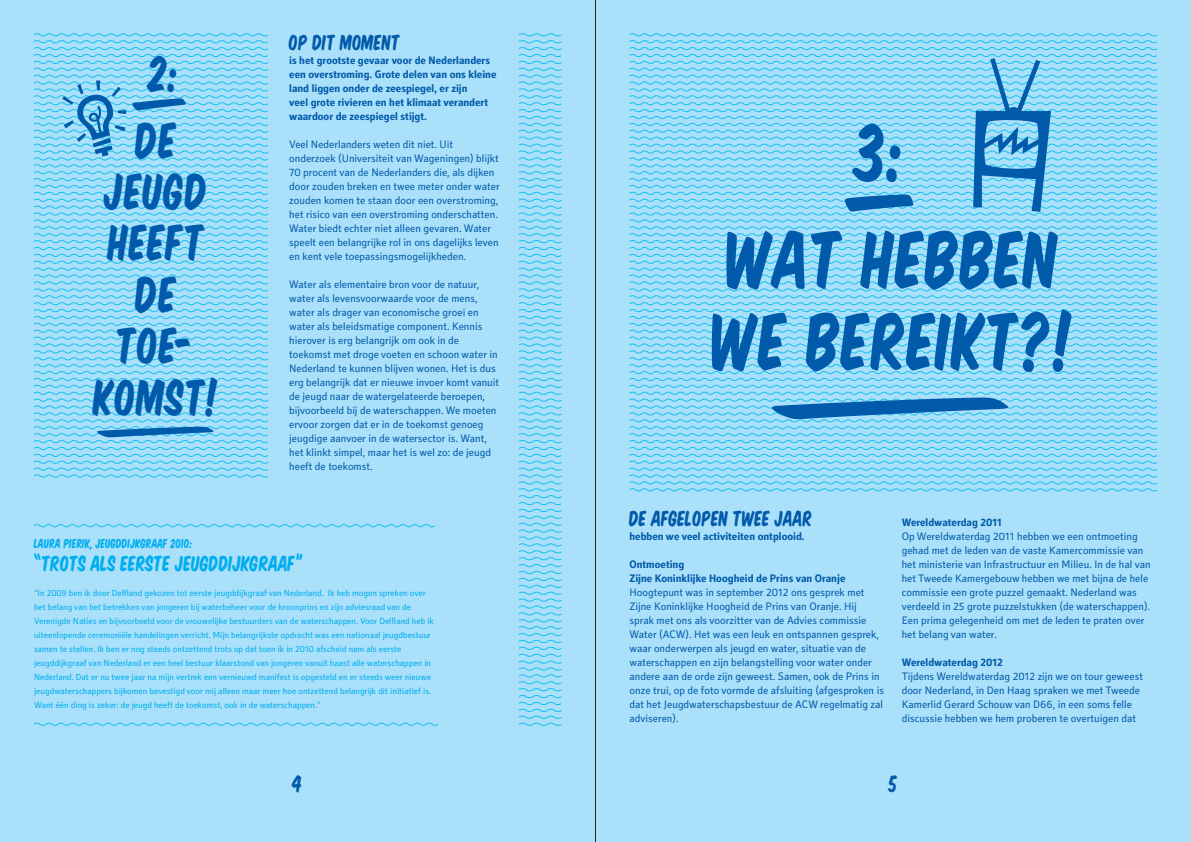
<style>
.page{position:relative;width:1191px;height:842px;background:#fff}
.page>*{position:absolute;margin:0;border:0;box-sizing:border-box;transform-origin:0 0}
.t1{font:73.9px/81.8px "Komika Title";letter-spacing:.01em;color:#015aaa}
.t2{font:46.4px/51.4px "Komika Title";letter-spacing:.01em;color:#015aaa;text-align:center}
.t3{font:22px "Komika Title";color:#015aaa}
.t4{font:20px "Komika Title";color:#015aaa}
.t5{font:20px "Komika Title";color:#00aeef}
.t6{font:12px "Komika Title";color:#00aeef}
.t7{font:11px/14px "Secca Std Demo";color:#015aaa}
.t8{font:700 11px/14px "Secca Std Demo";color:#015aaa}
.t9{font:9px/14px "Secca Std Demo";color:#00aeef}
</style>
<div class="page">
<div style="left:596px;top:0;width:595px;height:842px;background:#aae0f9"></div>
<div style="left:0;top:0;width:595px;height:842px;background:#aae0f9"></div>
<svg style="left:33px;top:524px;width:403px;height:4px"></svg>
<svg style="left:518px;top:33px;width:44px;height:693px"></svg>
<svg style="left:33px;top:33px;width:236px;height:445px"></svg>
<svg style="left:629px;top:33px;width:529px;height:459px"></svg>
<hr style="left:595px;top:0;width:1px;height:842px;background:#231f20">
<svg style="left:34px;top:722px;width:405px;height:4px"></svg>
<h2 class="t2" style="left:149px;top:45px;width:33px">2:</h2>
<h2 class="t2" style="left:94px;top:112px;width:126px">DE<br>JEUGD<br>HEEFT<br>DE<br>TOE-<br>KOMST!</h2>
<h3 class="t4" style="left:289px;top:27px;width:112px">OP DIT MOMENT</h3>
<p class="t8" style="left:289px;top:54px;width:209px">is het grootste gevaar voor de Nederlanders een overstroming. Grote delen van ons kleine land liggen onder de zeespiegel, er zijn<br>veel grote rivieren en het klimaat verandert waardoor de zeespiegel stijgt.</p>
<p class="t7" style="left:289px;top:138px;width:212px">Veel Nederlanders weten dit niet. Uit onderzoek (Universiteit van Wageningen) blijkt 70 procent van de Nederlanders die, als dijken door zouden breken en twee meter onder water zouden komen te staan door een overstroming, het risico van een overstroming onderschatten.<br>Water biedt echter niet alleen gevaren. Water speelt een belangrijke rol in ons dagelijks leven en kent vele toepassingsmogelijkheden.</p>
<p class="t7" style="left:289px;top:278px;width:211px">Water als elementaire bron voor de natuur, water als levensvoorwaarde voor de mens, water als drager van economische groei en water als beleidsmatige component. Kennis hierover is erg belangrijk om ook in de toekomst met droge voeten en schoon water in Nederland te kunnen blijven wonen. Het is dus erg belangrijk dat er nieuwe invoer komt vanuit de jeugd naar de watergelateerde beroepen, bijvoorbeeld bij de waterschappen. We moeten ervoor zorgen dat er in de toekomst genoeg jeugdige aanvoer in de watersector is. Want, het klinkt simpel, maar het is wel zo: de jeugd heeft de toekomst.</p>
<p class="t6" style="left:34px;top:534px;width:160px">LAURA PIERIK, JEUGDDIJKGRAAF 2010:</p>
<h3 class="t5" style="left:34px;top:548px;width:271px">“TROTS ALS EERSTE JEUGDDIJKGRAAF”</h3>
<p class="t9" style="left:34px;top:586px;width:401px">“In 2009 ben ik door Delfland gekozen tot eerste jeugddijkgraaf van Nederland. Ik heb mogen spreken over het belang van het betrekken van jongeren bij waterbeheer voor de kroonprins en zijn adviesraad van de Verenigde Naties en bijvoorbeeld voor de vrouwelijke bestuurders van de waterschappen. Voor Delfland heb ik uiteenlopende ceremoniële handelingen verricht. Mijn belangrijkste opdracht was een nationaal jeugdbestuur samen te stellen. Ik ben er nog steeds ontzettend trots op dat toen ik in 2010 afscheid nam als eerste jeugddijkgraaf van Nederland er een heel bestuur klaarstond van jongeren vanuit haast alle waterschappen in Nederland. Dat er nu twee jaar na mijn vertrek een vernieuwd manifest is opgesteld en er steeds weer nieuwe jeugdwaterschappers bijkomen bevestigd voor mij alleen maar meer hoe ontzettend belangrijk dit initiatief is.<br>Want één ding is zeker: de jeugd heeft de toekomst, ook in de waterschappen.”</p>
<h1 class="t1" style="left:855px;top:108px;width:52px">3:</h1>
<h1 class="t1" style="left:711px;top:215px;width:364px">WAT HEBBEN<br>WE BEREIKT?!</h1>
<h3 class="t4" style="left:629px;top:503px;width:184px">DE AFGELOPEN TWEE JAAR</h3>
<p class="t8" style="left:629px;top:530px;width:177px">hebben we veel activiteiten ontplooid.</p>
<p class="t8" style="left:629px;top:558px;width:217px">Ontmoeting<br>Zijne Koninklijke Hoogheid de Prins van Oranje</p>
<p class="t7" style="left:629px;top:586px;width:256px">Hoogtepunt was in september 2012 ons gesprek met Zijne Koninklijke Hoogheid de Prins van Oranje. Hij sprak met ons als voorzitter van de Advies commissie Water (ACW). Het was een leuk en ontspannen gesprek, waar onderwerpen als jeugd en water, situatie van de waterschappen en zijn belangstelling voor water onder andere aan de orde zijn geweest. Samen, ook de Prins in onze trui, op de foto vormde de afsluiting (afgesproken is dat het Jeugdwaterschapsbestuur de ACW regelmatig zal adviseren).</p>
<p class="t8" style="left:901px;top:516px;width:102px">Wereldwaterdag 2011</p>
<p class="t7" style="left:901px;top:530px;width:250px">Op Wereldwaterdag 2011 hebben we een ontmoeting gehad met de leden van de vaste Kamercommissie van het ministerie van Infrastructuur en Milieu. In de hal van het Tweede Kamergebouw hebben we met bijna de hele commissie een grote puzzel gemaakt. Nederland was verdeeld in 25 grote puzzelstukken (de waterschappen).<br>Een prima gelegenheid om met de leden te praten over het belang van water.</p>
<p class="t8" style="left:901px;top:656px;width:103px">Wereldwaterdag 2012</p>
<p class="t7" style="left:901px;top:670px;width:243px">Tijdens Wereldwaterdag 2012 zijn we on tour geweest door Nederland, in Den Haag spraken we met Tweede Kamerlid Gerard Schouw van D66, in een soms felle discussie hebben we hem proberen te overtuigen dat</p>
<h3 class="t3" style="left:292px;top:767px;width:12px">4</h3>
<h3 class="t3" style="left:889px;top:767px;width:10px">5</h3>
</div>
